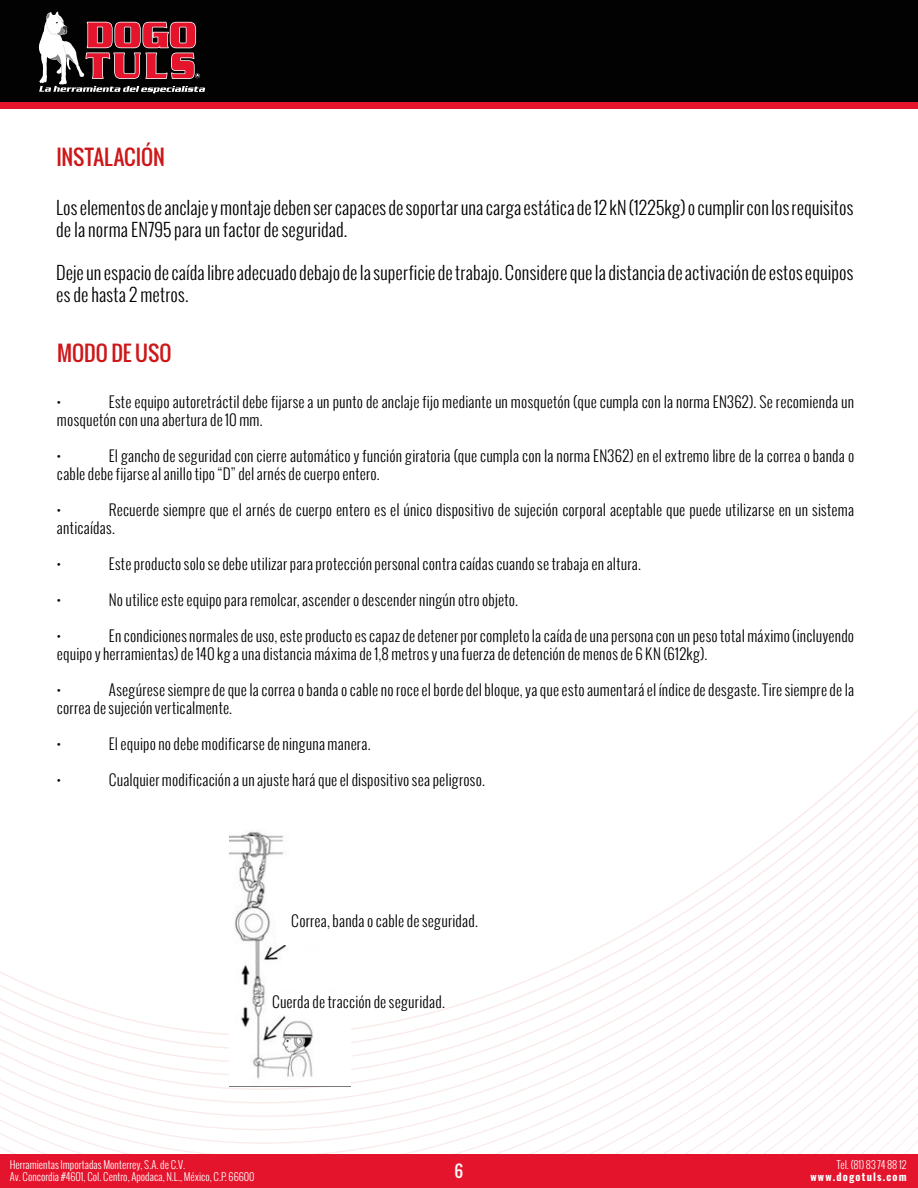
<style>
.page{position:relative;width:918px;height:1188px;background:#fff}
.page>*{position:absolute;margin:0;border:0;box-sizing:border-box;transform-origin:0 0}
.t1{font:21px "Oswald";letter-spacing:-.005em;color:#cd1719}
.t2{font:300 18px/21.6px "Oswald";color:#000}
.t3{font:16.5px "Oswald";color:#fff}
.t4{font:300 15px/18px "Oswald";letter-spacing:.01em;color:#000}
.t5{font:300 10.5px/12.6px "Oswald";color:#fff}
.t6{font:700 10.5px "Oswald";letter-spacing:.11em;color:#fff}
</style>
<div class="page">
<div style="left:0;top:0;width:918px;height:103px;background:#020203"></div>
<div style="left:0;top:102px;width:918px;height:6px;background:#e4142c"></div>
<svg style="left:38px;top:11px;width:167px;height:82px"></svg>
<svg style="left:0;top:849px;width:918px;height:305px"></svg>
<svg style="left:383px;top:862px;width:535px;height:292px"></svg>
<svg style="left:440px;top:876px;width:478px;height:278px"></svg>
<svg style="left:0;top:1143px;width:149px;height:11px"></svg>
<svg style="left:483px;top:889px;width:435px;height:265px"></svg>
<svg style="left:520px;top:902px;width:398px;height:252px"></svg>
<svg style="left:552px;top:916px;width:366px;height:238px"></svg>
<svg style="left:581px;top:929px;width:337px;height:225px"></svg>
<svg style="left:608px;top:943px;width:310px;height:211px"></svg>
<svg style="left:633px;top:956px;width:285px;height:198px"></svg>
<svg style="left:656px;top:970px;width:262px;height:184px"></svg>
<svg style="left:678px;top:983px;width:240px;height:171px"></svg>
<svg style="left:699px;top:997px;width:219px;height:157px"></svg>
<div style="left:0;top:1154px;width:918px;height:34px;background:#e4142c"></div>
<img style="left:230px;top:831px;width:121px;height:255px">
<div style="left:277px;top:919px;width:74px;height:25px;background:#fff"></div>
<div style="left:267px;top:992px;width:87px;height:23px;background:#fff"></div>
<h1 class="t1" style="left:56px;top:142px;width:110px">INSTALACIÓN</h1>
<p class="t2" style="left:56px;top:197px;width:799px">Los elementos de anclaje y montaje deben ser capaces de soportar una carga estática de 12 kN (1225kg) o cumplir con los requisitos de la norma EN795 para un factor de seguridad.</p>
<p class="t2" style="left:56px;top:262px;width:799px">Deje un espacio de caída libre adecuado debajo de la superficie de trabajo. Considere que la distancia de activación de estos equipos es de hasta 2 metros.</p>
<h1 class="t1" style="left:57px;top:337px;width:116px">MODO DE USO</h1>
<p class="t4" style="left:57px;top:393px;width:799px;text-indent:52px">Este equipo autoretráctil debe fijarse a un punto de anclaje fijo mediante un mosquetón (que cumpla con la norma EN362). Se recomienda un mosquetón con una abertura de 10 mm.</p>
<p class="t4" style="left:57px;top:447px;width:6px">•</p>
<p class="t4" style="left:57px;top:393px;width:6px">•</p>
<p class="t4" style="left:57px;top:447px;width:799px;text-indent:52px">El gancho de seguridad con cierre automático y función giratoria (que cumpla con la norma EN362) en el extremo libre de la correa o banda o cable debe fijarse al anillo tipo “D” del arnés de cuerpo entero.</p>
<p class="t4" style="left:57px;top:501px;width:6px">•</p>
<p class="t4" style="left:57px;top:501px;width:799px;text-indent:52px">Recuerde siempre que el arnés de cuerpo entero es el único dispositivo de sujeción corporal aceptable que puede utilizarse en un sistema anticaídas.</p>
<p class="t4" style="left:57px;top:555px;width:6px">•</p>
<p class="t4" style="left:109px;top:555px;width:534px">Este producto solo se debe utilizar para protección personal contra caídas cuando se trabaja en altura.</p>
<p class="t4" style="left:57px;top:591px;width:6px">•</p>
<p class="t4" style="left:109px;top:591px;width:411px">No utilice este equipo para remolcar, ascender o descender ningún otro objeto.</p>
<p class="t4" style="left:57px;top:627px;width:6px">•</p>
<p class="t4" style="left:57px;top:627px;width:799px;text-indent:52px">En condiciones normales de uso, este producto es capaz de detener por completo la caída de una persona con un peso total máximo (incluyendo equipo y herramientas) de 140 kg a una distancia máxima de 1,8 metros y una fuerza de detención de menos de 6 KN (612kg).</p>
<p class="t4" style="left:57px;top:681px;width:6px">•</p>
<p class="t4" style="left:57px;top:681px;width:799px;text-indent:52px">Asegúrese siempre de que la correa o banda o cable no roce el borde del bloque, ya que esto aumentará el índice de desgaste. Tire siempre de la correa de sujeción verticalmente.</p>
<p class="t4" style="left:57px;top:735px;width:6px">•</p>
<p class="t4" style="left:109px;top:735px;width:263px">El equipo no debe modificarse de ninguna manera.</p>
<p class="t4" style="left:57px;top:771px;width:6px">•</p>
<p class="t4" style="left:109px;top:771px;width:378px">Cualquier modificación a un ajuste hará que el dispositivo sea peligroso.</p>
<p class="t4" style="left:291px;top:912px;width:188px">Correa, banda o cable de seguridad.</p>
<p class="t4" style="left:272px;top:993px;width:174px">Cuerda de tracción de seguridad.</p>
<p class="t5" style="left:10px;top:1158px;width:246px">Herramientas Importadas Monterrey, S.A. de C.V.<br>Av. Concordia #4601, Col. Centro, Apodaca, N.L., México, C.P. 66600</p>
<p class="t5" style="left:837px;top:1158px;width:71px">Tel. (81) 83 74 88 12</p>
<p class="t3" style="left:455px;top:1159px;width:10px">6</p>
<p class="t6" style="left:811px;top:1168px;width:98px">www.dogotuls.com</p>
</div>
